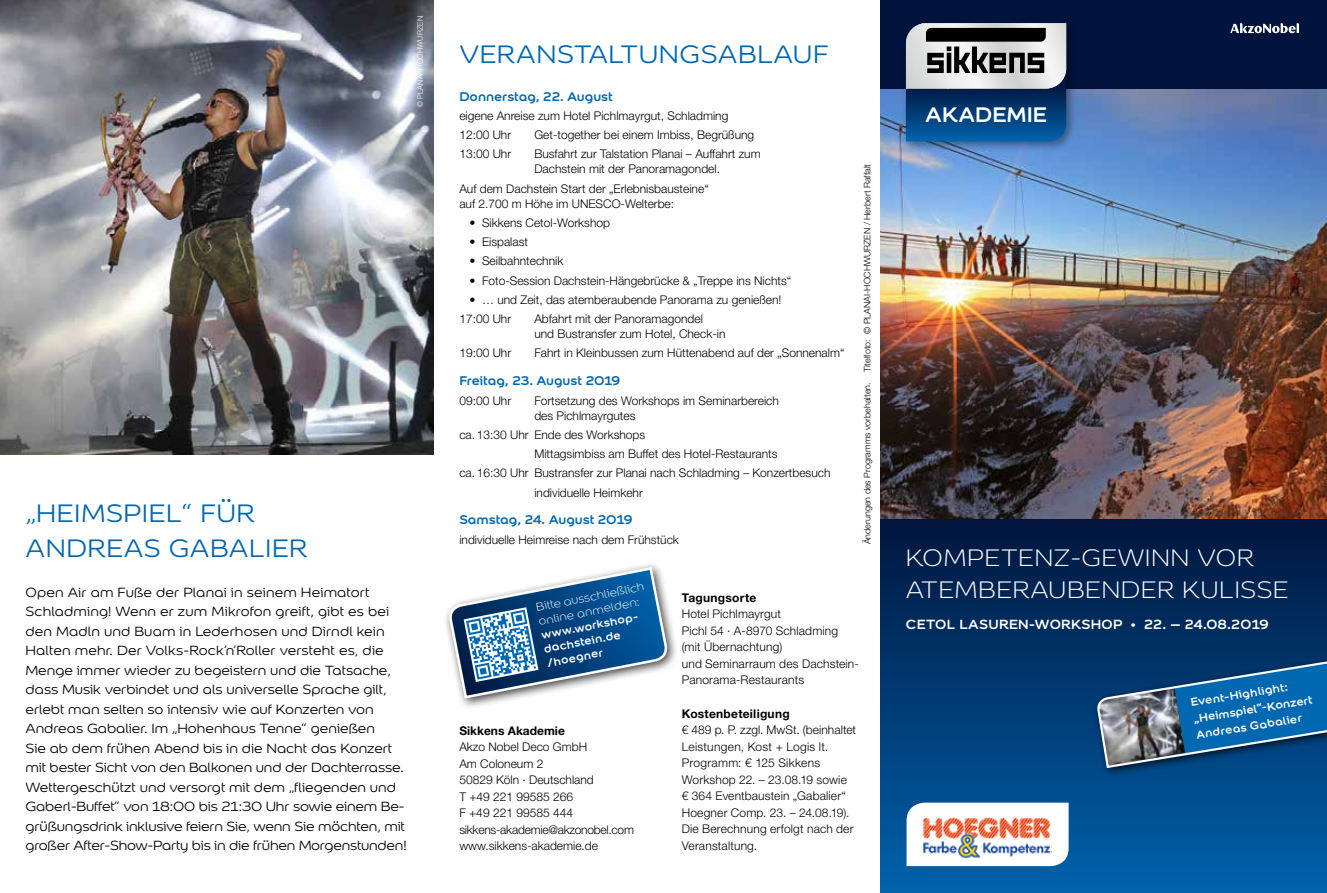
<style>
.page{position:relative;width:1327px;height:893px;background:#fff}
.page>*{position:absolute;margin:0;border:0;box-sizing:border-box;transform-origin:0 0}
.t1{font:27px/34.5px "Colour Sans";letter-spacing:.02em;color:#0067b1}
.t2{font:300 25.5px/31.5px "Colour Sans";letter-spacing:.02em;color:#fff}
.t3{font:700 22.5px "Colour Sans";color:#fff}
.t4{font:14.25px/19.5px "Colour Sans";color:#000}
.t5{font:700 14.25px "Colour Sans";letter-spacing:.02em;color:#fff}
.t6{font:700 13.5px "Colour Sans";color:#0067b1}
.t7{font:300 12px/16.5px "Helvetica Neue LT";color:#000}
.t8{font:700 12px/16.5px "Colour Sans";color:#fff}
.t9{font:300 12px/14.2px "Colour Sans";color:#fff}
.t10{font:700 12px "Helvetica Neue LT";letter-spacing:.02em;color:#000}
.t11{font:700 12px "Helvetica Neue LT";color:#000}
.t12{font:300 9px "Helvetica Neue LT";color:#000}
.t13{font:300 7.5px "Helvetica Neue LT";letter-spacing:.025em;color:#fff}
</style>
<div class="page">
<img style="left:0;top:0;width:434px;height:455px">
<div style="left:880px;top:0;width:447px;height:109px;background:#00133c"></div>
<img style="left:880px;top:89px;width:447px;height:431px">
<div style="left:880px;top:520px;width:447px;height:373px;background:linear-gradient(to bottom,#00153e,#0163ad)"></div>
<div style="left:901px;top:19px;width:176px;height:133px;background:#000;opacity:.38"></div>
<svg style="left:906px;top:23px;width:160px;height:119px;background:#55718b"></svg>
<svg style="left:1230px;top:23px;width:69px;height:10px"></svg>
<svg style="left:906px;top:803px;width:162px;height:63px"></svg>
<img style="left:921px;top:816px;width:130px;height:45px">
<div style="left:1092px;top:652px;width:235px;height:126px;background:#000;opacity:.75"></div>
<svg style="left:1097px;top:656px;width:230px;height:113px;background:#246091"></svg>
<div style="left:444px;top:561px;width:235px;height:149px;background:#000;opacity:.75"></div>
<div style="left:412px;top:11px;width:21px;height:106px;background:#000;opacity:.75"></div>
<svg style="left:448px;top:565px;width:220px;height:135px"></svg>
<p class="t13" style="left:415px;top:107px;width:93px;rotate:-90deg">© PLANAI-HOCHWURZEN</p>
<h1 class="t1" style="left:26px;top:495px;width:284px">„HEIMSPIEL“ FÜR<br>ANDREAS GABALIER</h1>
<p class="t4" style="left:26px;top:581px;width:382px">Open Air am Fuße der Planai in seinem Heimatort Schladming! Wenn er zum Mikrofon greift, gibt es bei den Madln und Buam in Lederhosen und Dirndl kein Halten mehr. Der Volks-Rock’n’Roller versteht es, die Menge immer wieder zu begeistern und die Tatsache, dass Musik verbindet und als universelle Sprache gilt, erlebt man selten so intensiv wie auf Konzerten von Andreas Gabalier. Im „Hohenhaus Tenne“ genießen<br>Sie ab dem frühen Abend bis in die Nacht das Konzert mit bester Sicht von den Balkonen und der Dachterrasse.<br>Wettergeschützt und versorgt mit dem „fliegenden und Gaberl-Buffet“ von 18:00 bis 21:30 Uhr sowie einem Be&shy;grüßungsdrink inklusive feiern Sie, wenn Sie möchten, mit großer After-Show-Party bis in die frühen Morgenstunden!</p>
<h1 class="t1" style="left:459px;top:35px;width:371px">VERANSTALTUNGSABLAUF</h1>
<p class="t6" style="left:459px;top:85px;width:155px">Donnerstag, 22. August</p>
<p class="t7" style="left:459px;top:106px;width:270px;line-height:19.2px">eigene Anreise zum Hotel Pichlmayrgut, Schladming<br>12:00 Uhr</p>
<p class="t7" style="left:534px;top:126px;width:221px">Get-together bei einem Imbiss, Begrüßung</p>
<p class="t7" style="left:459px;top:146px;width:53px">13:00 Uhr</p>
<p class="t7" style="left:534px;top:146px;width:228px;line-height:15px">Busfahrt zur Talstation Planai – Auffahrt zum<br>Dachstein mit der Panoramagondel.</p>
<p class="t7" style="left:459px;top:181px;width:251px;line-height:15px">Auf dem Dachstein Start der „Erlebnisbausteine“ auf 2.700 m Höhe im UNESCO-Welterbe:</p>
<p class="t7" style="left:469px;top:214px;width:142px">• Sikkens Cetol-Workshop</p>
<p class="t7" style="left:469px;top:233px;width:60px">• Eispalast</p>
<p class="t7" style="left:469px;top:253px;width:96px">• Seilbahntechnik</p>
<p class="t7" style="left:469px;top:272px;width:323px">• Foto-Session Dachstein-Hängebrücke &amp; „Treppe ins Nichts“</p>
<p class="t7" style="left:459px;top:290px;width:324px;line-height:19.2px;text-indent:10px">• … und Zeit, das atemberaubende Panorama zu genießen!<br>17:00 Uhr</p>
<p class="t7" style="left:534px;top:311px;width:193px;line-height:15px">Abfahrt mit der Panoramagondel und Bustransfer zum Hotel, Check-in</p>
<p class="t7" style="left:459px;top:345px;width:53px">19:00 Uhr</p>
<p class="t7" style="left:534px;top:345px;width:312px">Fahrt in Kleinbussen zum Hüttenabend auf der „Sonnenalm“</p>
<p class="t6" style="left:459px;top:370px;width:162px">Freitag, 23. August 2019</p>
<p class="t7" style="left:459px;top:392px;width:53px">09:00 Uhr</p>
<p class="t7" style="left:534px;top:392px;width:246px;line-height:15px">Fortsetzung des Workshops im Seminarbereich des Pichlmayrgutes</p>
<p class="t7" style="left:459px;top:426px;width:187px">ca. 13:30 Uhr Ende des Workshops</p>
<p class="t7" style="left:534px;top:445px;width:245px">Mittagsimbiss am Buffet des Hotel-Restaurants</p>
<p class="t7" style="left:459px;top:464px;width:373px">ca. 16:30 Uhr Bustransfer zur Planai nach Schladming – Konzertbesuch</p>
<p class="t7" style="left:534px;top:484px;width:110px">individuelle Heimkehr</p>
<p class="t6" style="left:459px;top:509px;width:175px">Samstag, 24. August 2019</p>
<p class="t7" style="left:459px;top:531px;width:221px">individuelle Heimreise nach dem Frühstück</p>
<p class="t12" style="left:862px;top:544px;width:382px;rotate:-90deg">Änderungen des Programms vorbehalten. Titelfoto: © PLANAI-HOCHWURZEN / Herbert Raffalt</p>
<p class="t9" style="left:534px;top:600px;width:111px;rotate:-11deg">Bitte ausschließlich online anmelden:</p>
<p class="t8" style="left:540px;top:627px;width:101px;line-height:14.2px;rotate:-11deg">www.workshop&shy;dachstein.de /hoegner</p>
<p class="t11" style="left:459px;top:723px;width:107px">Sikkens Akademie</p>
<p class="t7" style="left:459px;top:739px;width:176px">Akzo Nobel Deco GmbH<br>Am Coloneum 2<br>50829 Köln · Deutschland<br>T +49 221 99585 266<br>F +49 221 99585 444 sikkens-akademie@akzonobel.com www.sikkens-akademie.de</p>
<p class="t10" style="left:682px;top:590px;width:76px">Tagungsorte</p>
<p class="t7" style="left:682px;top:606px;width:179px">Hotel Pichlmayrgut<br>Pichl 54 · A-8970 Schladming (mit Übernachtung)<br>und Seminarraum des Dachstein-<br>Panorama-Restaurants</p>
<p class="t10" style="left:682px;top:706px;width:109px">Kostenbeteiligung</p>
<p class="t7" style="left:682px;top:721px;width:176px">€ 489 p. P. zzgl. MwSt. (beinhaltet<br>Leistungen, Kost + Logis lt.<br>Programm: € 125 Sikkens<br>Workshop 22. – 23.08.19 sowie € 364 Eventbaustein „Gabalier“<br>Hoegner Comp. 23. – 24.08.19).<br>Die Berechnung erfolgt nach der<br>Veranstaltung.</p>
<h3 class="t3" style="left:925px;top:97px;width:123px">AKADEMIE</h3>
<h2 class="t2" style="left:906px;top:541px;width:384px">KOMPETENZ-GEWINN VOR<br>ATEMBERAUBENDER KULISSE</h2>
<p class="t5" style="left:906px;top:613px;width:364px">CETOL LASUREN-WORKSHOP • 22. – 24.08.2019</p>
<p class="t8" style="left:1189px;top:693px;width:122px;rotate:-9deg">Event-Highlight: „Heimspiel“-Konzert<br>Andreas Gabalier</p>
</div>
